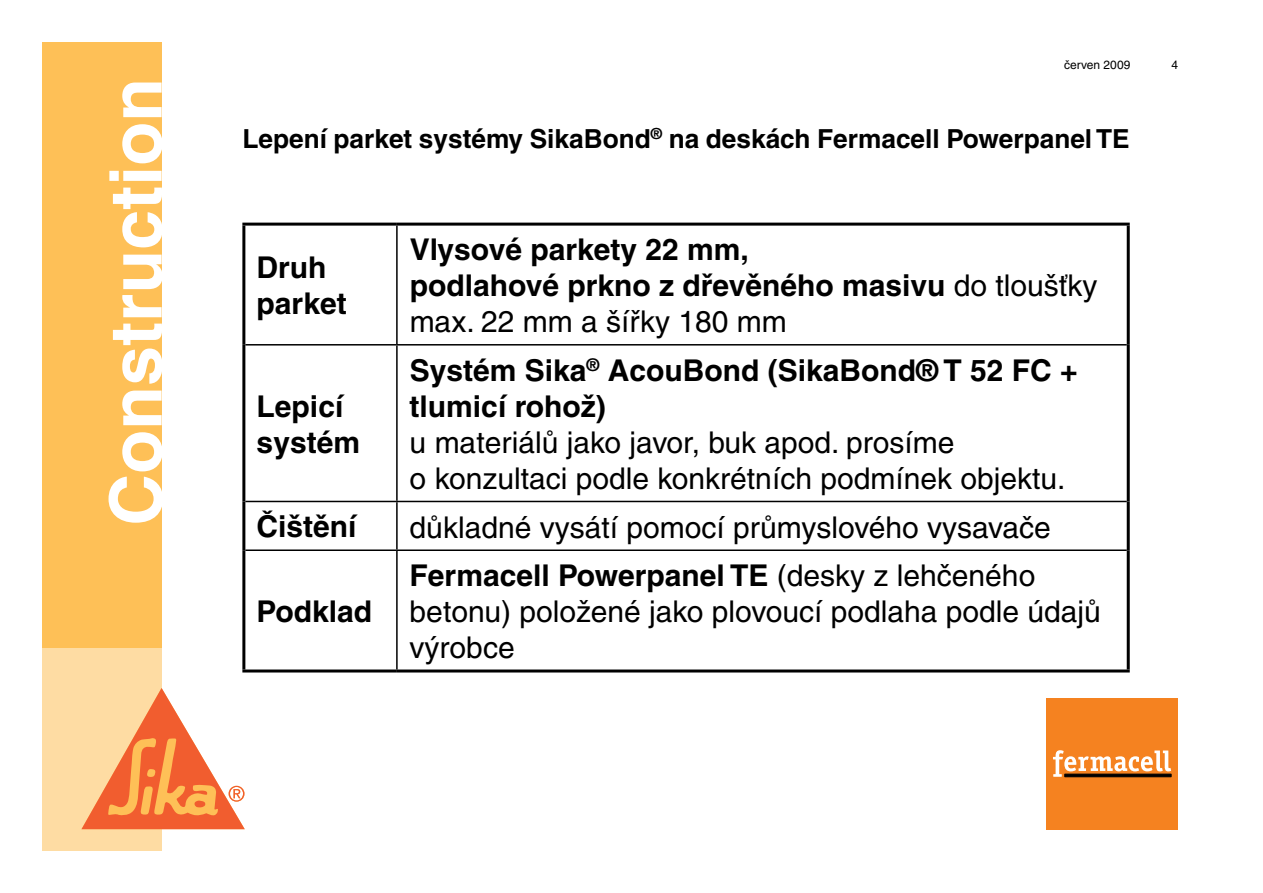
<style>
.page{position:relative;width:1263px;height:893px;background:#fff}
.page>*{position:absolute;margin:0;border:0;box-sizing:border-box;transform-origin:0 0}
.t1{font:700 72px "Helvetica CE";color:#fff}
.t2{font:30px/36px "Helvetica CE";color:#000}
.t3{font:700 30px/36px "Helvetica CE";color:#000}
.t4{font:700 26.25px "Helvetica CE";color:#000}
.t5{font:12px "Helvetica CE";color:#000}
.s1{font-weight:400}
.s2{font-weight:700}
</style>
<div class="page">
<div style="left:43px;top:43px;width:119px;height:623px;background:#fec057"></div>
<div style="left:43px;top:648px;width:119px;height:202px;background:#fedca3"></div>
<svg style="left:81px;top:688px;width:164px;height:141px"></svg>
<div style="left:1047px;top:698px;width:131px;height:131px;background:#f58220"></div>
<svg style="left:1053px;top:750px;width:118px;height:27px"></svg>
<hr style="left:242px;top:223px;width:155px;height:3px;background:#000">
<hr style="left:242px;top:226px;width:3px;height:119px;background:#000">
<hr style="left:397px;top:223px;width:733px;height:3px;background:#000">
<hr style="left:1127px;top:226px;width:3px;height:119px;background:#000">
<hr style="left:242px;top:345px;width:3px;height:156px;background:#000">
<hr style="left:1127px;top:345px;width:3px;height:156px;background:#000">
<hr style="left:242px;top:501px;width:3px;height:49px;background:#000">
<hr style="left:1127px;top:501px;width:3px;height:49px;background:#000">
<hr style="left:242px;top:550px;width:3px;height:119px;background:#000">
<hr style="left:1127px;top:550px;width:3px;height:119px;background:#000">
<hr style="left:242px;top:669px;width:155px;height:3px;background:#000">
<hr style="left:397px;top:669px;width:733px;height:3px;background:#000">
<hr style="left:396px;top:226px;width:2px;height:118px;background:#000">
<hr style="left:245px;top:344px;width:152px;height:2px;background:#000">
<hr style="left:397px;top:344px;width:730px;height:2px;background:#000">
<hr style="left:396px;top:346px;width:2px;height:155px;background:#000">
<hr style="left:245px;top:501px;width:152px;height:1px;background:#000">
<hr style="left:397px;top:501px;width:730px;height:1px;background:#000">
<hr style="left:396px;top:502px;width:2px;height:47px;background:#000">
<hr style="left:245px;top:549px;width:152px;height:2px;background:#000">
<hr style="left:397px;top:549px;width:730px;height:2px;background:#000">
<hr style="left:396px;top:551px;width:2px;height:118px;background:#000">
<h1 class="t1" style="left:95px;top:526px;width:449px;rotate:-90deg">Construction</h1>
<p class="t5" style="left:1064px;top:58px;width:68px">červen 2009</p>
<p class="t5" style="left:1171px;top:58px;width:8px">4</p>
<p class="t4" style="left:242px;top:123px;width:889px">Lepení parket systémy SikaBond<sup>®</sup> na deskách Fermacell Powerpanel TE</p>
<p class="t3" style="left:257px;top:249px;width:92px">Druh parket</p>
<p class="t3" style="left:257px;top:388px;width:105px">Lepicí systém</p>
<p class="t3" style="left:410px;top:231px;width:689px">Vlysové parkety 22 mm,<br>podlahové prkno z dřevěného masivu <span class="s1">do tloušťky max. 22 mm a šířky 180 mm</span></p>
<p class="t3" style="left:410px;top:352px;width:670px">Systém Sika<sup>®</sup> AcouBond (SikaBond® T 52 FC + tlumicí rohož)</p>
<p class="t2" style="left:410px;top:424px;width:657px">u materiálů jako javor, buk apod. prosíme<br>o konzultaci podle konkrétních podmínek objektu.</p>
<p class="t3" style="left:257px;top:509px;width:102px">Čištění</p>
<p class="t2" style="left:410px;top:509px;width:643px">důkladné vysátí pomocí průmyslového vysavače</p>
<p class="t3" style="left:257px;top:594px;width:117px">Podklad</p>
<p class="t2" style="left:410px;top:558px;width:693px"><span class="s2">Fermacell Powerpanel TE</span> (desky z lehčeného betonu) položené jako plovoucí podlaha podle údajů výrobce</p>
</div>
